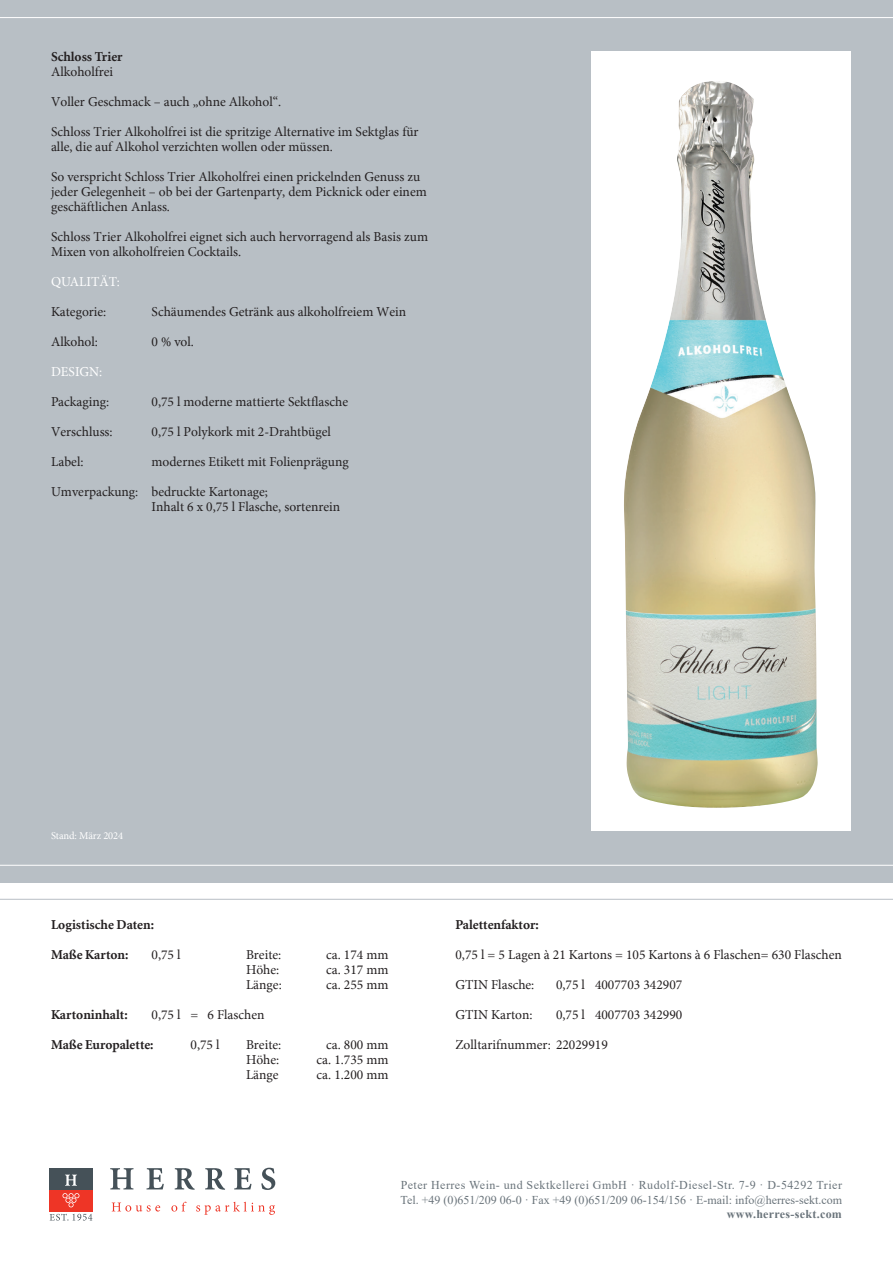
<style>
.page{position:relative;width:893px;height:1263px;background:#fff}
.page>*{position:absolute;margin:0;border:0;box-sizing:border-box;transform-origin:0 0}
.t1{font:13.5px/15px "Minion";color:#231f20}
.t2{font:700 13.5px "Minion";color:#231f20}
.t3{font:13.5px "Minion";color:#fff}
.t4{font:12px/14.4px "Times New Roman";letter-spacing:.04em;color:#6a747b}
.t5{font:700 12px "Times New Roman";letter-spacing:.025em;color:#6a747b}
.t6{font:10.5px "Minion";letter-spacing:-.01em;color:#fff}
</style>
<div class="page">
<div style="left:0;top:0;width:893px;height:882px;background:#b8bfc5"></div>
<hr style="left:0;top:17px;width:893px;height:1px;background:#fff">
<hr style="left:0;top:865px;width:893px;height:1px;background:#fff">
<hr style="left:0;top:899px;width:893px;height:1px;background:#b8bfc5">
<div style="left:49px;top:1190px;width:44px;height:21px;background:#ee3526"></div>
<svg style="left:62px;top:1193px;width:17px;height:14px"></svg>
<div style="left:49px;top:1168px;width:44px;height:21px;background:#455158"></div>
<svg style="left:65px;top:1175px;width:12px;height:11px"></svg>
<svg style="left:110px;top:1168px;width:24px;height:21px"></svg>
<svg style="left:147px;top:1168px;width:17px;height:21px"></svg>
<svg style="left:175px;top:1168px;width:20px;height:22px"></svg>
<svg style="left:205px;top:1168px;width:20px;height:22px"></svg>
<svg style="left:234px;top:1168px;width:17px;height:21px"></svg>
<svg style="left:261px;top:1168px;width:14px;height:22px"></svg>
<svg style="left:112px;top:1202px;width:163px;height:13px"></svg>
<svg style="left:50px;top:1214px;width:42px;height:6px"></svg>
<div style="left:591px;top:51px;width:259px;height:779px;background:#fff"></div>
<img style="left:624px;top:81px;width:194px;height:727px">
<p class="t2" style="left:51px;top:49px;width:73px">Schloss Trier</p>
<p class="t1" style="left:51px;top:64px;width:64px">Alkoholfrei</p>
<p class="t1" style="left:51px;top:94px;width:232px">Voller Geschmack – auch „ohne Alkohol“.</p>
<p class="t1" style="left:51px;top:124px;width:369px">Schloss Trier Alkoholfrei ist die spritzige Alternative im Sektglas für alle, die auf Alkohol verzichten wollen oder müssen.</p>
<p class="t1" style="left:51px;top:169px;width:377px">So verspricht Schloss Trier Alkoholfrei einen prickelnden Genuss zu jeder Gelegenheit – ob bei der Gartenparty, dem Picknick oder einem geschäftlichen Anlass.</p>
<p class="t1" style="left:51px;top:229px;width:378px">Schloss Trier Alkoholfrei eignet sich auch hervorragend als Basis zum<br>Mixen von alkoholfreien Cocktails.</p>
<p class="t3" style="left:51px;top:273px;width:70px">QUALITÄT:</p>
<p class="t1" style="left:51px;top:304px;width:57px">Kategorie:</p>
<p class="t1" style="left:152px;top:304px;width:256px">Schäumendes Getränk aus alkoholfreiem Wein</p>
<p class="t1" style="left:51px;top:334px;width:48px">Alkohol:</p>
<p class="t1" style="left:152px;top:334px;width:44px">0 % vol.</p>
<p class="t3" style="left:51px;top:363px;width:53px">DESIGN:</p>
<p class="t1" style="left:51px;top:394px;width:60px">Packaging:</p>
<p class="t1" style="left:152px;top:394px;width:198px">0,75 l moderne mattierte Sektflasche</p>
<p class="t1" style="left:51px;top:424px;width:63px">Verschluss:</p>
<p class="t1" style="left:152px;top:424px;width:181px">0,75 l Polykork mit 2-Drahtbügel</p>
<p class="t1" style="left:51px;top:454px;width:34px">Label:</p>
<p class="t1" style="left:152px;top:454px;width:199px">modernes Etikett mit Folienprägung</p>
<p class="t1" style="left:152px;top:484px;width:190px;text-indent:-100px">Umverpackung: bedruckte Kartonage;<br>Inhalt 6 x 0,75 l Flasche, sortenrein</p>
<p class="t6" style="left:51px;top:830px;width:74px">Stand: März 2024</p>
<p class="t2" style="left:51px;top:918px;width:105px">Logistische Daten:</p>
<p class="t2" style="left:51px;top:948px;width:79px">Maße Karton:</p>
<p class="t1" style="left:152px;top:947px;width:30px">0,75 l</p>
<p class="t1" style="left:246px;top:947px;width:37px">Breite:</p>
<p class="t1" style="left:326px;top:947px;width:64px">ca. 174 mm</p>
<p class="t1" style="left:246px;top:962px;width:35px">Höhe:</p>
<p class="t1" style="left:326px;top:962px;width:64px">ca. 317 mm</p>
<p class="t1" style="left:246px;top:977px;width:37px">Länge:</p>
<p class="t1" style="left:326px;top:977px;width:64px">ca. 255 mm</p>
<p class="t2" style="left:51px;top:1008px;width:78px">Kartoninhalt:</p>
<p class="t1" style="left:152px;top:1007px;width:115px">0,75 l = 6 Flaschen</p>
<p class="t2" style="left:51px;top:1038px;width:104px">Maße Europalette:</p>
<p class="t1" style="left:191px;top:1037px;width:30px">0,75 l</p>
<p class="t1" style="left:246px;top:1037px;width:37px">Breite:</p>
<p class="t1" style="left:326px;top:1037px;width:64px">ca. 800 mm</p>
<p class="t1" style="left:246px;top:1052px;width:35px">Höhe:</p>
<p class="t1" style="left:317px;top:1052px;width:73px">ca. 1.735 mm</p>
<p class="t1" style="left:246px;top:1067px;width:34px">Länge</p>
<p class="t1" style="left:317px;top:1067px;width:73px">ca. 1.200 mm</p>
<p class="t2" style="left:455px;top:918px;width:85px">Palettenfaktor:</p>
<p class="t1" style="left:455px;top:947px;width:388px">0,75 l = 5 Lagen à 21 Kartons = 105 Kartons à 6 Flaschen= 630 Flaschen</p>
<p class="t1" style="left:455px;top:977px;width:80px">GTIN Flasche:</p>
<p class="t1" style="left:556px;top:977px;width:128px">0,75 l 4007703 342907</p>
<p class="t1" style="left:455px;top:1007px;width:79px">GTIN Karton:</p>
<p class="t1" style="left:556px;top:1007px;width:128px">0,75 l 4007703 342990</p>
<p class="t1" style="left:455px;top:1037px;width:154px">Zolltarifnummer: 22029919</p>
<p class="t4" style="left:401px;top:1178px;width:443px">Peter Herres Wein- und Sektkellerei GmbH · Rudolf-Diesel-Str. 7-9 · D-54292 Trier<br>Tel. +49 (0)651/209 06-0 · Fax +49 (0)651/209 06-154/156 · E-mail: info@herres-sekt.com</p>
<p class="t5" style="left:727px;top:1205px;width:117px">www.herres-sekt.com</p>
</div>
